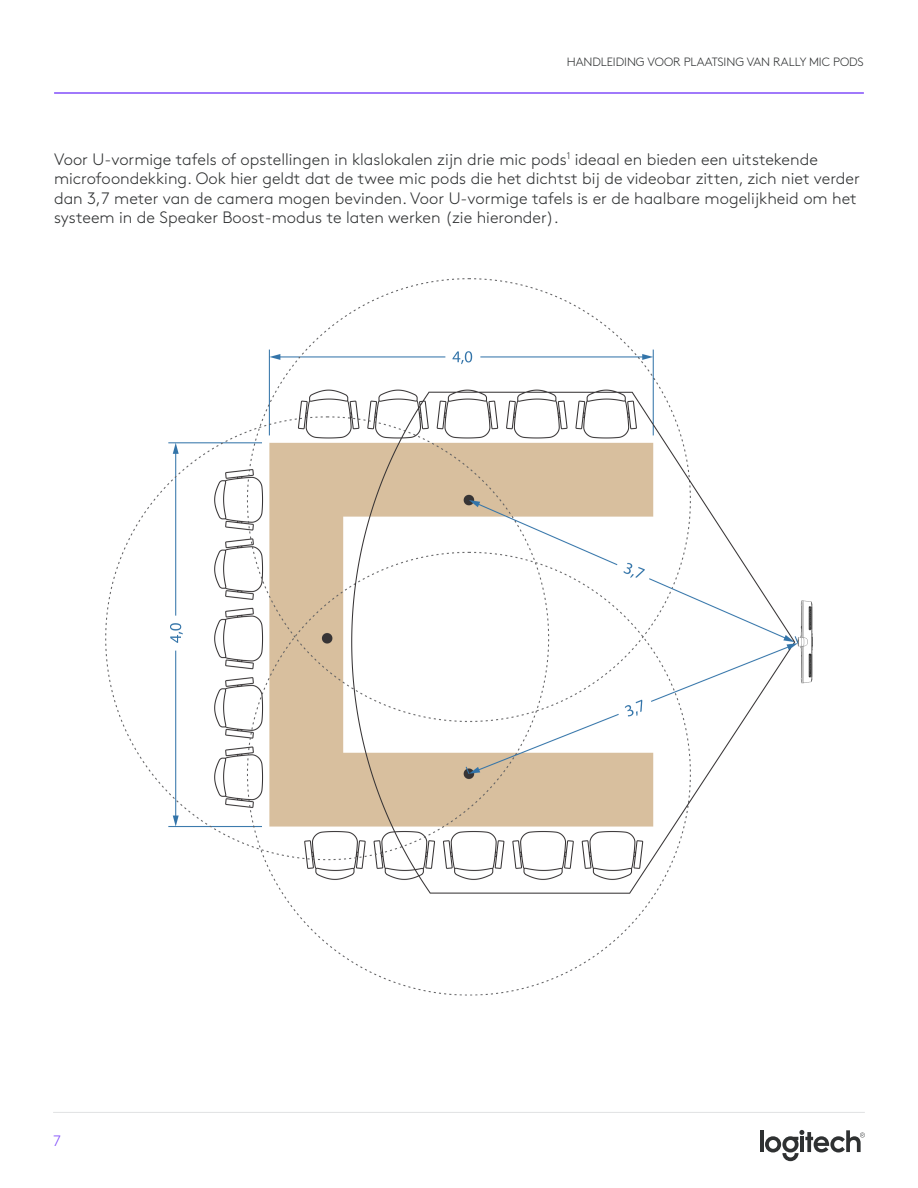
<style>
.page{position:relative;width:918px;height:1188px;background:#fff}
.page>*{position:absolute;margin:0;border:0;box-sizing:border-box;transform-origin:0 0}
.Body{font:300 16.5px/19.5px "Brown Pro";color:#2f3132}
.t1{font:300 15px "Brown Pro";color:#814efa}
.t2{font:300 12px "Brown Pro";letter-spacing:-.005em;color:#2f3132}
</style>
<div class="page">
<hr style="left:760px;top:1130px;width:4px;height:22px;background:#2f3132">
<svg style="left:765px;top:1130px;width:100px;height:31px"></svg>
<hr style="left:800px;top:1137px;width:4px;height:15px;background:#2f3132">
<hr style="left:53px;top:1112px;width:812px;height:1px;background:#e1e2e3">
<hr style="left:54px;top:92px;width:810px;height:2px;background:#814efa">
<img style="left:106px;top:278px;width:706px;height:717px">
<h6 class="t2" style="left:567px;top:53px;width:299px">HANDLEIDING VOOR PLAATSING VAN RALLY MIC PODS</h6>
<p class="Body" style="left:54px;top:148px;width:807px">Voor U-vormige tafels of opstellingen in klaslokalen zijn drie mic pods<sup>1</sup> ideaal en bieden een uitstekende microfoondekking. Ook hier geldt dat de twee mic pods die het dichtst bij de videobar zitten, zich niet verder dan 3,7 meter van de camera mogen bevinden. Voor U-vormige tafels is er de haalbare mogelijkheid om het systeem in de Speaker Boost-modus te laten werken (zie hieronder).</p>
<p class="t1" style="left:53px;top:1130px;width:9px">7</p>
</div>
